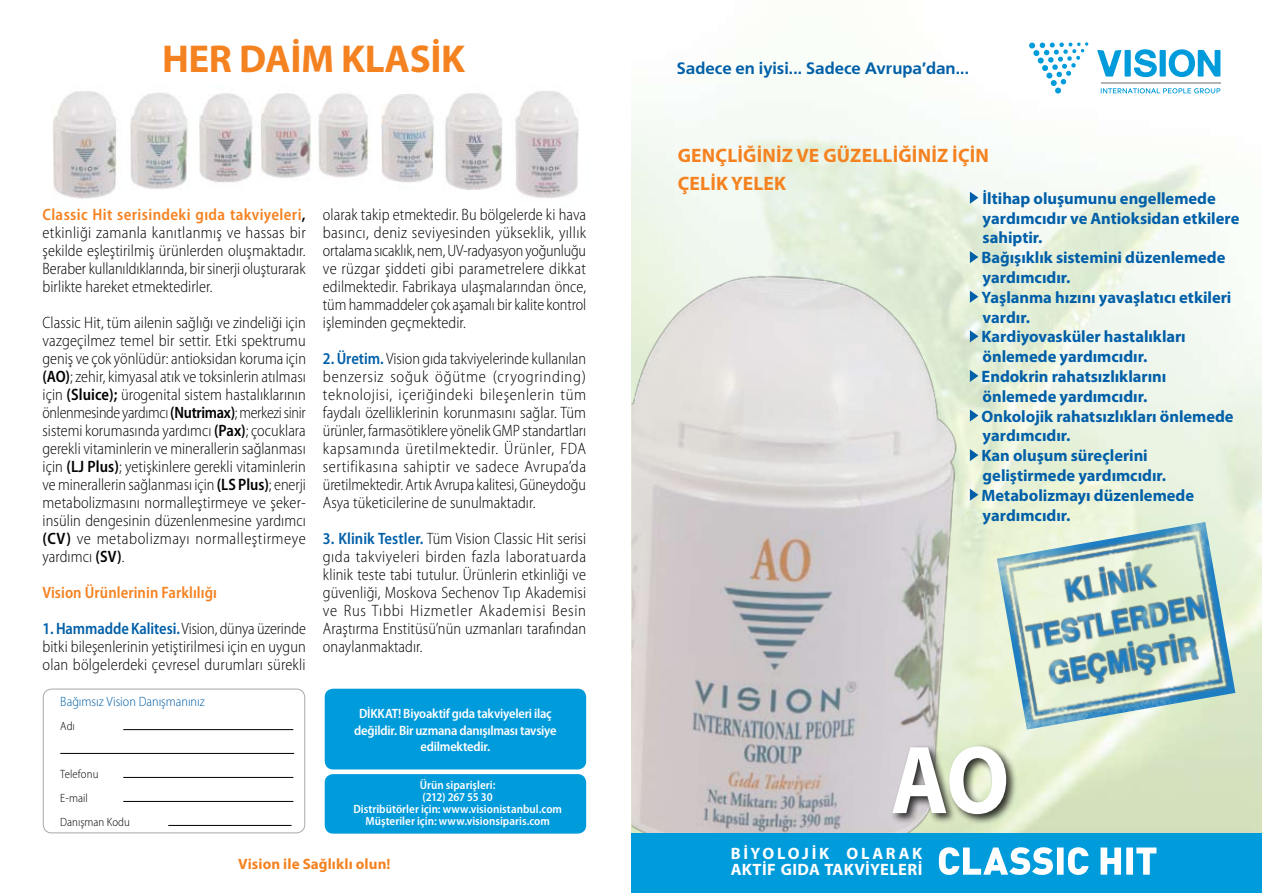
<style>
.page{position:relative;width:1263px;height:893px;background:#fff}
.page>*{position:absolute;margin:0;border:0;box-sizing:border-box;transform-origin:0 0}
.t1{font:700 39px "Myriad Pro";letter-spacing:-.01em;color:#f58220}
.t2{font:700 19.5px/28.5px "Myriad Pro";letter-spacing:.01em;color:#f58220}
.t3{font:300 semi-condensed 16.5px/18px "Myriad Pro";letter-spacing:.005em;color:#000;text-align:justify;scale:.96 1}
.t4{font:300 semi-condensed 16.5px/18px "Myriad Pro";letter-spacing:.005em;color:#000;text-align:justify;scale:.95 1}
.t5{font:700 16.5px/19.8px "Myriad Pro";color:#005fa8}
.t6{font:300 semi-condensed 16.5px/18px "Myriad Pro";letter-spacing:.005em;color:#000;text-align:justify}
.t7{font:600 16.5px "Free Set";color:#005fa8}
.t8{font:700 16.5px/16.5px "Myriad Pro";letter-spacing:.025em;color:#fff}
.t9{font:600 semi-condensed 16.5px "Myriad Pro";letter-spacing:.005em;color:#f58220;scale:.96 1}
.t10{font:700 15px "Myriad Pro";letter-spacing:.005em;color:#f58220}
.t11{font:600 semi-condensed 13.5px/16.2px "Myriad Pro";letter-spacing:-.02em;color:#fff;text-align:center}
.t12{font:300 semi-condensed 13.5px "Myriad Pro";color:#005fa8}
.t13{font:600 semi-condensed 12px/12px "Myriad Pro";color:#fff;text-align:center}
.t14{font:300 semi-condensed 12px/24px "Myriad Pro";letter-spacing:.005em;color:#000}
.s1{font-weight:600;color:#f58220}
.s2{font-weight:600}
.s3{font-weight:600;color:#005fa8}
</style>
<div class="page">
<img style="left:53px;top:91px;width:526px;height:108px">
<img style="left:631px;top:271px;width:337px;height:594px">
<div style="left:43px;top:689px;width:262px;height:144px;border:1px solid #a7a9ac;border-radius:9px"></div>
<svg style="left:1101px;top:88px;width:119px;height:5px"></svg>
<div style="left:1124px;top:50px;width:7px;height:27px;background:#009bdb"></div>
<div style="left:1159px;top:50px;width:7px;height:27px;background:#009bdb"></div>
<svg style="left:1169px;top:49px;width:51px;height:28px"></svg>
<svg style="left:1097px;top:50px;width:24px;height:27px"></svg>
<svg style="left:1134px;top:49px;width:23px;height:28px"></svg>
<hr style="left:1101px;top:82px;width:119px;height:1px;background:#b2b4b6">
<svg style="left:1029px;top:42px;width:59px;height:52px"></svg>
<hr style="left:123px;top:729px;width:170px;height:1px;background:#000">
<hr style="left:60px;top:753px;width:234px;height:1px;background:#000">
<hr style="left:123px;top:777px;width:170px;height:1px;background:#000">
<hr style="left:123px;top:801px;width:170px;height:1px;background:#000">
<hr style="left:168px;top:825px;width:124px;height:1px;background:#000">
<div style="left:325px;top:689px;width:261px;height:80px;background:#009bdb;border-radius:9px"></div>
<div style="left:325px;top:774px;width:261px;height:60px;background:#009bdb;border-radius:9px"></div>
<img style="left:997px;top:522px;width:238px;height:208px">
<div style="left:632px;top:833px;width:630px;height:60px;background:#009bdb"></div>
<svg style="left:970px;top:192px;width:8px;height:12px"></svg>
<svg style="left:970px;top:251px;width:8px;height:12px"></svg>
<svg style="left:970px;top:291px;width:8px;height:12px"></svg>
<svg style="left:970px;top:330px;width:8px;height:12px"></svg>
<svg style="left:970px;top:370px;width:8px;height:12px"></svg>
<svg style="left:970px;top:409px;width:8px;height:13px"></svg>
<svg style="left:970px;top:449px;width:8px;height:12px"></svg>
<svg style="left:970px;top:489px;width:8px;height:12px"></svg>
<svg style="left:939px;top:847px;width:217px;height:28px"></svg>
<div style="left:889px;top:743px;width:135px;height:89px;background:#000;opacity:.8"></div>
<svg style="left:892px;top:746px;width:114px;height:68px"></svg>
<h1 class="t1" style="left:162px;top:37px;width:305px">HER DAİM KLASİK</h1>
<p class="t6" style="left:43px;top:206px;width:265px"><span class="s1">Classic Hit serisindeki gıda takviyeleri</span><span class="s2">, </span>etkinliği zamanla kanıtlanmış ve hassas bir şekilde eşleştirilmiş ürünlerden oluşmaktadır.<br>Beraber kullanıldıklarında, bir sinerji oluşturarak birlikte hareket etmektedirler.</p>
<p class="t3" style="left:43px;top:314px;width:276px">Classic Hit, tüm ailenin sağlığı ve zindeliği için vazgeçilmez temel bir settir. Etki spektrumu geniş ve çok yönlüdür: antioksidan koruma için <span class="s2">(AO)</span>; zehir, kimyasal atık ve toksinlerin atılması için <span class="s2">(Sluice);</span> ürogenital sistem hastalıklarının önlenmesinde yardımcı <span class="s2">(Nutrimax)</span>; merkezi sinir sistemi korumasında yardımcı <span class="s2">(Pax)</span>; çocuklara gerekli vitaminlerin ve minerallerin sağlanması için <span class="s2">(LJ Plus)</span>; yetişkinlere gerekli vitaminlerin ve minerallerin sağlanması için <span class="s2">(LS Plus)</span>; enerji metabolizmasını normalleştirmeye ve şeker&shy;insülin dengesinin düzenlenmesine yardımcı <span class="s2">(CV)</span> ve metabolizmayı normalleştirmeye yardımcı <span class="s2">(SV)</span>.</p>
<p class="t9" style="left:43px;top:583px;width:183px">Vision Ürünlerinin Farklılığı</p>
<p class="t4" style="left:43px;top:620px;width:279px"><span class="s3">1. Hammadde Kalitesi.</span> Vision, dünya üzerinde bitki bileşenlerinin yetiştirilmesi için en uygun olan bölgelerdeki çevresel durumları sürekli</p>
<p class="t12" style="left:60px;top:694px;width:146px">Bağımsız Vision Danışmanınız</p>
<p class="t14" style="left:60px;top:714px;width:16px">Adı</p>
<p class="t14" style="left:60px;top:762px;width:71px">Telefonu<br>E-mail<br>Danışman Kodu</p>
<p class="t3" style="left:323px;top:206px;width:276px">olarak takip etmektedir. Bu bölgelerde ki hava basıncı, deniz seviyesinden yükseklik, yıllık ortalama sıcaklık, nem, UV-radyasyon yoğunluğu ve rüzgar şiddeti gibi parametrelere dikkat edilmektedir. Fabrikaya ulaşmalarından önce, tüm hammaddeler çok aşamalı bir kalite kontrol işleminden geçmektedir.</p>
<p class="t4" style="left:323px;top:350px;width:279px"><span class="s3">2. Üretim.</span> Vision gıda takviyelerinde kullanılan benzersiz soğuk öğütme (cryogrinding) teknolojisi, içeriğindeki bileşenlerin tüm faydalı özelliklerinin korunmasını sağlar. Tüm ürünler, farmasötiklere yönelik GMP standartları kapsamında üretilmektedir. Ürünler, FDA sertifikasına sahiptir ve sadece Avrupa’da üretilmektedir. Artık Avrupa kalitesi, Güneydoğu Asya tüketicilerine de sunulmaktadır.</p>
<p class="t3" style="left:323px;top:530px;width:276px"><span class="s3">3. Klinik Testler.</span> Tüm Vision Classic Hit serisi gıda takviyeleri birden fazla laboratuarda klinik teste tabi tutulur. Ürünlerin etkinliği ve güvenliği, Moskova Sechenov Tıp Akademisi ve Rus Tıbbi Hizmetler Akademisi Besin Araştırma Enstitüsü’nün uzmanları tarafından onaylanmaktadır.</p>
<p class="t11" style="left:354px;top:706px;width:204px">DİKKAT! Biyoaktif gıda takviyeleri ilaç değildir. Bir uzmana danışılması tavsiye edilmektedir.</p>
<p class="t13" style="left:353px;top:779px;width:210px">Ürün siparişleri:<br>(212) 267 55 30<br>Distribütörler için: www.visionistanbul.com<br>Müşteriler için: www.visionsiparis.com</p>
<p class="t10" style="left:238px;top:855px;width:154px">Vision ile Sağlıklı olun!</p>
<p class="t7" style="left:677px;top:59px;width:294px">Sadece en iyisi... Sadece Avrupa’dan...</p>
<p class="t2" style="left:678px;top:141px;width:313px">GENÇLİĞİNİZ VE GÜZELLİĞİNİZ İÇİN<br>ÇELİK YELEK</p>
<p class="t5" style="left:981px;top:188px;width:259px">İltihap oluşumunu engellemede yardımcıdır ve Antioksidan etkilere sahiptir.<br>Bağışıklık sistemini düzenlemede yardımcıdır.<br>Yaşlanma hızını yavaşlatıcı etkileri vardır.<br>Kardiyovasküler hastalıkları önlemede yardımcıdır.<br>Endokrin rahatsızlıklarını önlemede yardımcıdır.<br>Onkolojik rahatsızlıkları önlemede yardımcıdır.<br>Kan oluşum süreçlerini geliştirmede yardımcıdır.<br>Metabolizmayı düzenlemede yardımcıdır.</p>
<p class="t8" style="left:731px;top:845px;width:193px">BİYOLOJİK OLARAK<br>AKTİF GIDA TAKVİYELERİ</p>
</div>
